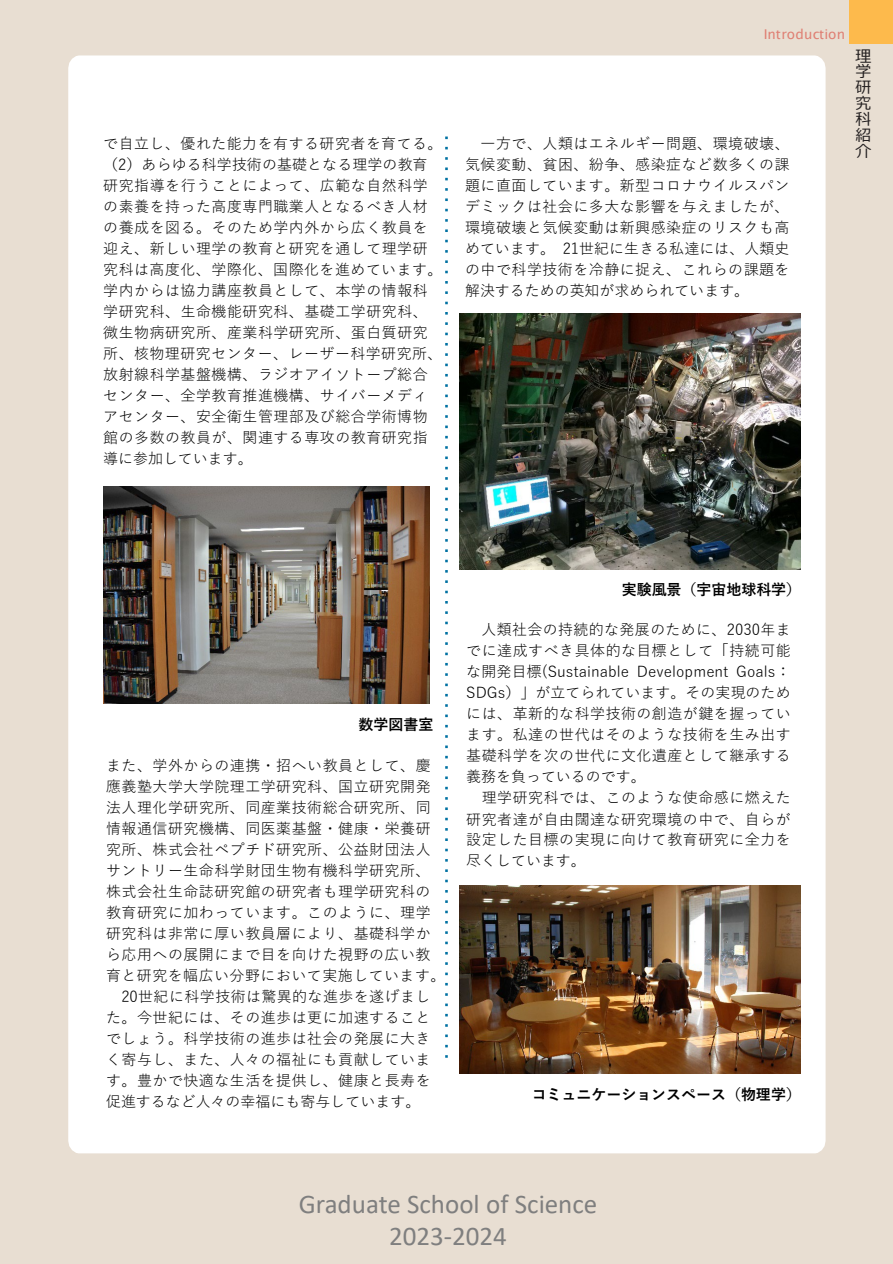
<style>
.page{position:relative;width:893px;height:1264px;background:#fff}
.page>*{position:absolute;margin:0;border:0;box-sizing:border-box;transform-origin:0 0}
.t1{font:27px/32.4px "Calibri";color:#7f7f7f;text-align:center}
.t2{font:15.9px/15.9px "Meiryo";color:#231f20;text-align:justify}
.t3{font:15px/21px "Yu Gothic";letter-spacing:.035em;color:#000;text-align:justify}
.t4{font:700 15px "Yu Gothic";color:#000}
.t5{font:13.5px "Lucida Sans";letter-spacing:.005em;color:#df8074}
</style>
<div class="page">
<div style="left:0;top:0;width:892px;height:1263px;background:#e8ded2"></div>
<div style="left:849px;top:0;width:43px;height:43px;background:#fdba4c"></div>
<div style="left:68px;top:55px;width:757px;height:1098px;background:#fff"></div>
<svg style="left:445px;top:136px;width:3px;height:927px;background:#c7e0ea"></svg>
<div style="left:92px;top:127px;width:347px;height:350px;border:1px solid #fff"></div>
<img style="left:104px;top:486px;width:326px;height:217px">
<img style="left:459px;top:313px;width:341px;height:256px">
<img style="left:459px;top:885px;width:341px;height:188px">
<p class="t5" style="left:763px;top:26px;width:83px">Introduction</p>
<p class="t3" style="left:103px;top:131px;width:341px;text-align:left">で自立し、優れた能力を有する研究者を育てる。（2）あらゆる科学技術の基礎となる理学の教育研究指導を行うことによって、広範な自然科学の素養を持った高度専門職業人となるべき人材の養成を図る。そのため学内外から広く教員を迎え、新しい理学の教育と研究を通して理学研究科は高度化、学際化、国際化を進めています。学内からは協力講座教員として、本学の情報科学研究科、生命機能研究科、基礎工学研究科、微生物病研究所、産業科学研究所、蛋白質研究所、核物理研究センター、レーザー科学研究所、放射線科学基盤機構、ラジオアイソトープ総合センター、全学教育推進機構、サイバーメディアセンター、安全衛生管理部及び総合学術博物館の多数の教員が、関連する専攻の教育研究指導に参加しています。</p>
<p class="t3" style="left:465px;top:131px;width:326px;text-indent:15px">一方で、人類はエネルギー問題、環境破壊、気候変動、貧困、紛争、感染症など数多くの課題に直面しています。新型コロナウイルスパンデミックは社会に多大な影響を与えましたが、環境破壊と気候変動は新興感染症のリスクも高めています。 21世紀に生きる私達には、人類史の中で科学技術を冷静に捉え、これらの課題を解決するための英知が求められています。</p>
<p class="t2" style="left:855px;top:49px;width:17px">理学研究科紹介</p>
<p class="t4" style="left:358px;top:716px;width:76px">数学図書室</p>
<p class="t3" style="left:106px;top:752px;width:341px;text-align:left">また、学外からの連携・招へい教員として、慶應義塾大学大学院理工学研究科、国立研究開発法人理化学研究所、同産業技術総合研究所、同情報通信研究機構、同医薬基盤・健康・栄養研究所、株式会社ペプチド研究所、公益財団法人サントリー生命科学財団生物有機科学研究所、株式会社生命誌研究館の研究者も理学研究科の教育研究に加わっています。このように、理学研究科は非常に厚い教員層により、基礎科学から応用への展開にまで目を向けた視野の広い教育と研究を幅広い分野において実施しています。</p>
<p class="t3" style="left:106px;top:983px;width:326px;text-indent:15px">20世紀に科学技術は驚異的な進歩を遂げました。今世紀には、その進歩は更に加速することでしょう。科学技術の進歩は社会の発展に大きく寄与し、また、人々の福祉にも貢献しています。豊かで快適な生活を提供し、健康と長寿を促進するなど人々の幸福にも寄与しています。</p>
<p class="t4" style="left:621px;top:581px;width:181px">実験風景（宇宙地球科学）</p>
<p class="t3" style="left:466px;top:617px;width:326px;text-indent:15px">人類社会の持続的な発展のために、2030年までに達成すべき具体的な目標として「持続可能な開発目標(Sustainable Development Goals：SDGs）」が立てられています。その実現のためには、革新的な科学技術の創造が鍵を握っています。私達の世代はそのような技術を生み出す基礎科学を次の世代に文化遺産として継承する義務を負っているのです。</p>
<p class="t3" style="left:466px;top:785px;width:326px;text-indent:15px">理学研究科では、このような使命感に燃えた研究者達が自由闊達な研究環境の中で、自らが設定した目標の実現に向けて教育研究に全力を尽くしています。</p>
<p class="t4" style="left:531px;top:1085px;width:271px">コミュニケーションスペース（物理学）</p>
<h1 class="t1" style="left:299px;top:1186px;width:300px">Graduate School of Science<br>2023-2024</h1>
</div>
